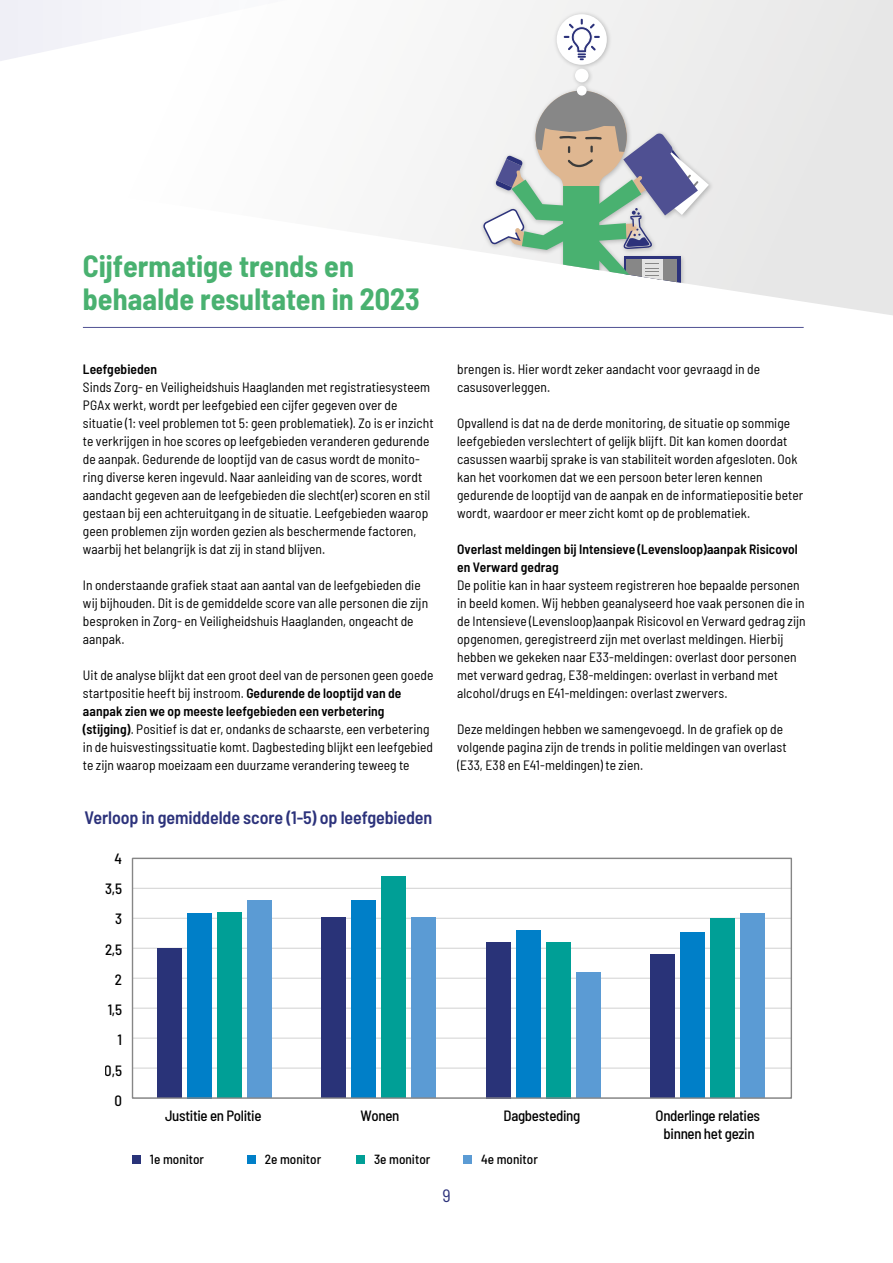
<style>
.page{position:relative;width:893px;height:1263px;background:#fff}
.page>*{position:absolute;margin:0;border:0;box-sizing:border-box;transform-origin:0 0}
.t1{font:700 semi-condensed 30px/33px "Barlow";color:#49b170}
.t2{font:600 semi-condensed 18px "Barlow";letter-spacing:-.01em;color:#2c327b}
.t3{font:semi-condensed 18px "Barlow";color:#2c327b}
.t4{font:500 semi-condensed 14.85px/17.9px "Barlow";letter-spacing:-.02em;color:#000;text-align:center}
.t5{font:semi-condensed 13.5px/18px "Barlow";letter-spacing:.005em;color:#000}
.t6{font:600 semi-condensed 13.5px/18px "Barlow";letter-spacing:.005em;color:#000}
.t7{font:500 semi-condensed 13.2px "Barlow";color:#000}
.s1{font-weight:600}
</style>
<div class="page">
<svg style="left:398px;top:0;width:495px;height:315px"></svg>
<div style="left:478px;top:9px;width:238px;height:279px;background:#f0f0f0"></div>
<div style="left:557px;top:14px;width:50px;height:51px;background:#fff;border-radius:50%"></div>
<svg style="left:564px;top:19px;width:36px;height:41px"></svg>
<div style="left:575px;top:69px;width:13px;height:13px;background:#fff;border-radius:50%"></div>
<div style="left:577px;top:86px;width:10px;height:10px;background:#fff;border-radius:50%"></div>
<svg style="left:482px;top:91px;width:227px;height:197px"></svg>
<svg style="left:0;top:0;width:121px;height:61px"></svg>
<hr style="left:83px;top:327px;width:721px;height:1px;background:#4f5092">
<hr style="left:132px;top:888px;width:659px;height:1px;background:#d9d9d9">
<hr style="left:132px;top:918px;width:659px;height:1px;background:#d9d9d9">
<hr style="left:132px;top:948px;width:659px;height:1px;background:#d9d9d9">
<hr style="left:132px;top:978px;width:659px;height:1px;background:#d9d9d9">
<hr style="left:132px;top:1007px;width:659px;height:2px;background:#d9d9d9">
<hr style="left:132px;top:1037px;width:659px;height:2px;background:#d9d9d9">
<hr style="left:132px;top:1067px;width:659px;height:2px;background:#d9d9d9">
<div style="left:132px;top:1155px;width:9px;height:8px;background:#293379"></div>
<div style="left:247px;top:1155px;width:8px;height:8px;background:#007fc8"></div>
<div style="left:357px;top:1155px;width:8px;height:8px;background:#009f96"></div>
<div style="left:464px;top:1155px;width:8px;height:8px;background:#5b9bd4"></div>
<div style="left:157px;top:948px;width:24px;height:150px;background:#293378"></div>
<div style="left:187px;top:913px;width:24px;height:185px;background:#007fc8"></div>
<div style="left:217px;top:912px;width:25px;height:186px;background:#009f96"></div>
<div style="left:248px;top:900px;width:24px;height:198px;background:#5b9bd4"></div>
<div style="left:322px;top:918px;width:24px;height:180px;background:#293378"></div>
<div style="left:352px;top:900px;width:24px;height:198px;background:#007fc8"></div>
<div style="left:382px;top:876px;width:24px;height:222px;background:#009f96"></div>
<div style="left:412px;top:918px;width:24px;height:180px;background:#5b9bd4"></div>
<div style="left:486px;top:942px;width:24px;height:156px;background:#293378"></div>
<div style="left:516px;top:930px;width:24px;height:168px;background:#007fc8"></div>
<div style="left:546px;top:942px;width:24px;height:156px;background:#009f96"></div>
<div style="left:576px;top:973px;width:24px;height:125px;background:#5b9bd4"></div>
<div style="left:650px;top:954px;width:24px;height:144px;background:#293378"></div>
<div style="left:680px;top:932px;width:24px;height:166px;background:#007fc8"></div>
<div style="left:710px;top:919px;width:25px;height:179px;background:#009f96"></div>
<div style="left:741px;top:913px;width:24px;height:185px;background:#5b9bd4"></div>
<div style="left:132px;top:858px;width:660px;height:241px;border:1px solid #868686"></div>
<h1 class="t1" style="left:83px;top:247px;width:338px">Cijfermatige trends en behaalde resultaten in 2023</h1>
<p class="t6" style="left:83px;top:359px;width:76px">Leefgebieden</p>
<p class="t5" style="left:83px;top:377px;width:352px">Sinds Zorg- en Veiligheidshuis Haaglanden met registratiesysteem PGAx werkt, wordt per leefgebied een cijfer gegeven over de situatie (1: veel problemen tot 5: geen problematiek). Zo is er inzicht te verkrijgen in hoe scores op leefgebieden veranderen gedurende de aanpak. Gedurende de looptijd van de casus wordt de monito&shy;ring diverse keren ingevuld. Naar aanleiding van de scores, wordt aandacht gegeven aan de leefgebieden die slecht(er) scoren en stil gestaan bij een achteruitgang in de situatie. Leefgebieden waarop geen problemen zijn worden gezien als beschermende factoren, waarbij het belangrijk is dat zij in stand blijven.</p>
<p class="t5" style="left:83px;top:575px;width:347px">In onderstaande grafiek staat aan aantal van de leefgebieden die wij bijhouden. Dit is de gemiddelde score van alle personen die zijn besproken in Zorg- en Veiligheidshuis Haaglanden, ongeacht de aanpak.</p>
<p class="t5" style="left:83px;top:665px;width:352px">Uit de analyse blijkt dat een groot deel van de personen geen goede startpositie heeft bij instroom. <span class="s1">Gedurende de looptijd van de aanpak zien we op meeste leefgebieden een verbetering (stijging)</span>. Positief is dat er, ondanks de schaarste, een verbetering in de huisvestingssituatie komt. Dagbesteding blijkt een leefgebied te zijn waarop moeizaam een duurzame verandering teweeg te</p>
<h2 class="t2" style="left:85px;top:804px;width:349px">Verloop in gemiddelde score (1-5) op leefgebieden</h2>
<p class="t4" style="left:115px;top:848px;width:9px">4</p>
<p class="t4" style="left:105px;top:879px;width:18px">3,5</p>
<p class="t4" style="left:115px;top:909px;width:9px">3</p>
<p class="t4" style="left:105px;top:939px;width:18px">2,5</p>
<p class="t4" style="left:115px;top:969px;width:9px">2</p>
<p class="t4" style="left:108px;top:999px;width:16px">1,5</p>
<p class="t4" style="left:117px;top:1030px;width:6px">1</p>
<p class="t4" style="left:105px;top:1060px;width:19px">0,5</p>
<p class="t4" style="left:114px;top:1090px;width:9px">0</p>
<p class="t5" style="left:457px;top:359px;width:305px">brengen is. Hier wordt zeker aandacht voor gevraagd in de casusoverleggen.</p>
<p class="t5" style="left:457px;top:413px;width:348px">Opvallend is dat na de derde monitoring, de situatie op sommige leefgebieden verslechtert of gelijk blijft. Dit kan komen doordat casussen waarbij sprake is van stabiliteit worden afgesloten. Ook kan het voorkomen dat we een persoon beter leren kennen gedurende de looptijd van de aanpak en de informatiepositie beter wordt, waardoor er meer zicht komt op de problematiek.</p>
<p class="t6" style="left:457px;top:539px;width:342px">Overlast meldingen bij Intensieve (Levensloop)aanpak Risicovol en Verward gedrag</p>
<p class="t5" style="left:457px;top:575px;width:350px">De politie kan in haar systeem registreren hoe bepaalde personen in beeld komen. Wij hebben geanalyseerd hoe vaak personen die in de Intensieve (Levensloop)aanpak Risicovol en Verward gedrag zijn opgenomen, geregistreerd zijn met overlast meldingen. Hierbij hebben we gekeken naar E33-meldingen: overlast door personen met verward gedrag, E38-meldingen: overlast in verband met alcohol/drugs en E41-meldingen: overlast zwervers.</p>
<p class="t5" style="left:457px;top:719px;width:331px">Deze meldingen hebben we samengevoegd. In de grafiek op de volgende pagina zijn de trends in politie meldingen van overlast (E33, E38 en E41-meldingen) te zien.</p>
<p class="t4" style="left:165px;top:1105px;width:98px">Justitie en Politie</p>
<p class="t4" style="left:361px;top:1105px;width:40px">Wonen</p>
<p class="t4" style="left:504px;top:1105px;width:78px">Dagbesteding</p>
<p class="t4" style="left:656px;top:1106px;width:106px">Onderlinge relaties binnen het gezin</p>
<p class="t7" style="left:150px;top:1149px;width:56px">1e monitor</p>
<p class="t7" style="left:265px;top:1149px;width:58px">2e monitor</p>
<p class="t7" style="left:374px;top:1149px;width:58px">3e monitor</p>
<p class="t7" style="left:481px;top:1149px;width:58px">4e monitor</p>
<h2 class="t3" style="left:442px;top:1182px;width:10px">9</h2>
</div>
